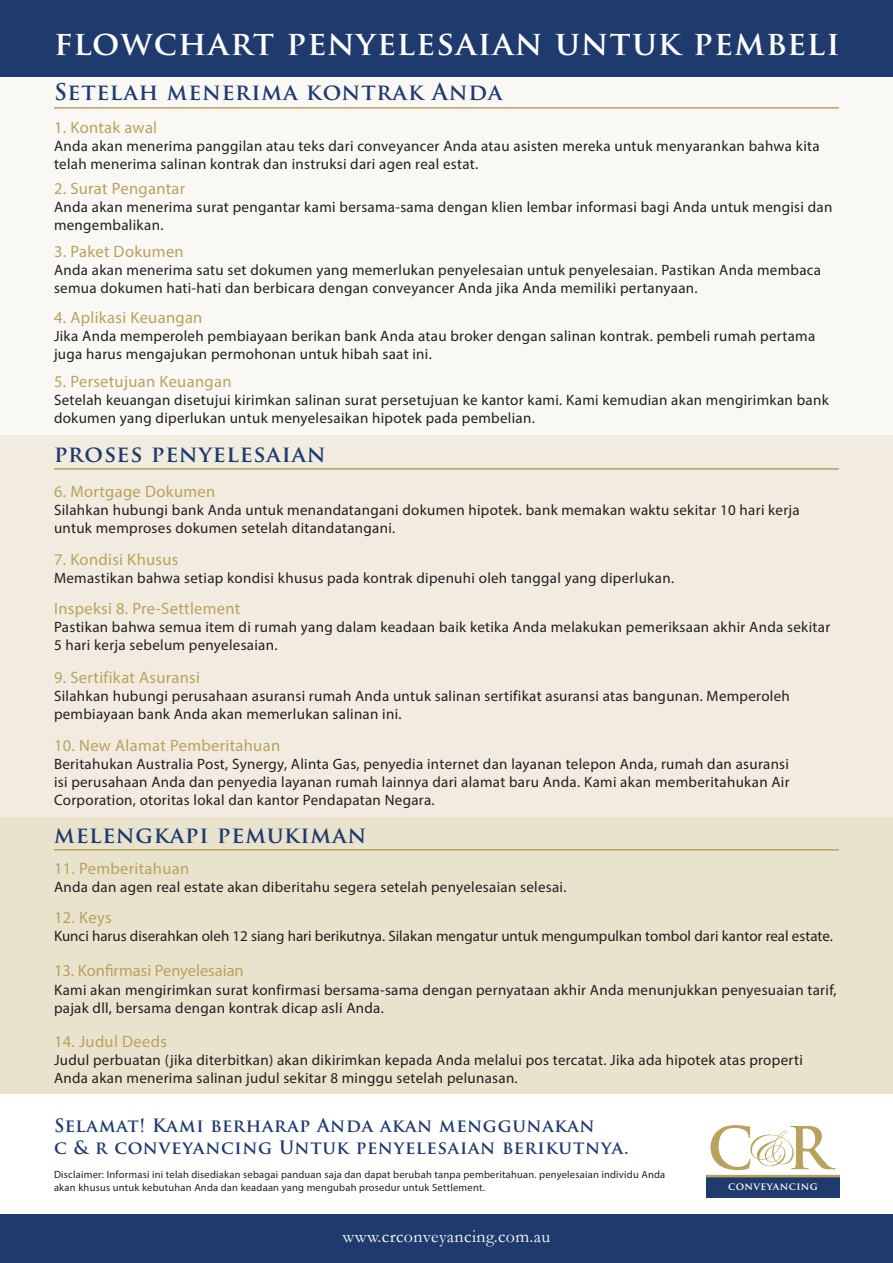
<style>
.page{position:relative;width:893px;height:1263px;background:#fff}
.page>*{position:absolute;margin:0;border:0;box-sizing:border-box;transform-origin:0 0}
.t1{font:700 33px "Trajan Pro";letter-spacing:.04em;color:#fff}
.t2{font:700 22.5px "Trajan Pro";letter-spacing:.04em;color:#1f3b6e}
.t3{font:700 18px/21.6px "Trajan Pro";letter-spacing:.04em;color:#1f3b6e}
.t4{font:18px "Garamond";letter-spacing:.02em;color:#fff}
.t5{font:16.5px "Myriad Pro";letter-spacing:.02em;color:#b9a25d}
.t6{font:16.5px "Myriad Pro";color:#b9a25d}
.t7{font:15px/18px "Myriad Pro";letter-spacing:.02em;color:#231f20}
.t8{font:15px "Myriad Pro";color:#231f20}
.t9{font:10.5px/12.6px "Myriad Pro";letter-spacing:.02em;color:#231f20}
.t10{font:700 10.2px "Trajan Pro";letter-spacing:.04em;color:#fff}
</style>
<div class="page">
<div style="left:0;top:431px;width:893px;height:390px;background:#f1ecdf"></div>
<div style="left:0;top:74px;width:893px;height:361px;background:#f9f8f4"></div>
<div style="left:0;top:817px;width:893px;height:277px;background:#e9e3cd"></div>
<hr style="left:54px;top:107px;width:785px;height:2px;background:#b9a25d">
<hr style="left:54px;top:468px;width:785px;height:2px;background:#b9a25d">
<hr style="left:54px;top:849px;width:785px;height:1px;background:#b9a25d">
<div style="left:0;top:0;width:893px;height:77px;background:#1f3b6e"></div>
<div style="left:706px;top:1175px;width:134px;height:23px;background:#1f3b6e"></div>
<svg style="left:710px;top:1125px;width:125px;height:45px"></svg>
<hr style="left:706px;top:1175px;width:134px;height:2px;background:#b9a25d">
<div style="left:0;top:1215px;width:893px;height:48px;background:#1f3b6e"></div>
<h1 class="t1" style="left:54px;top:22px;width:787px">flowchart penyelesaian untuk pembeli</h1>
<h2 class="t2" style="left:54px;top:78px;width:450px">Setelah menerima kontrak Anda</h2>
<p class="t5" style="left:54px;top:117px;width:105px">1. Kontak awal</p>
<p class="t7" style="left:54px;top:137px;width:767px">Anda akan menerima panggilan atau teks dari conveyancer Anda atau asisten mereka untuk menyarankan bahwa kita telah menerima salinan kontrak dan instruksi dari agen real estat.</p>
<p class="t5" style="left:54px;top:178px;width:133px">2. Surat Pengantar</p>
<p class="t7" style="left:54px;top:197px;width:780px">Anda akan menerima surat pengantar kami bersama-sama dengan klien lembar informasi bagi Anda untuk mengisi dan mengembalikan.</p>
<p class="t5" style="left:54px;top:242px;width:131px">3. Paket Dokumen</p>
<p class="t7" style="left:54px;top:261px;width:769px">Anda akan menerima satu set dokumen yang memerlukan penyelesaian untuk penyelesaian. Pastikan Anda membaca semua dokumen hati-hati dan berbicara dengan conveyancer Anda jika Anda memiliki pertanyaan.</p>
<p class="t5" style="left:54px;top:307px;width:150px">4. Aplikasi Keuangan</p>
<p class="t7" style="left:54px;top:326px;width:763px">Jika Anda memperoleh pembiayaan berikan bank Anda atau broker dengan salinan kontrak. pembeli rumah pertama juga harus mengajukan permohonan untuk hibah saat ini.</p>
<p class="t5" style="left:54px;top:371px;width:179px">5. Persetujuan Keuangan</p>
<p class="t7" style="left:54px;top:390px;width:776px">Setelah keuangan disetujui kirimkan salinan surat persetujuan ke kantor kami. Kami kemudian akan mengirimkan bank dokumen yang diperlukan untuk menyelesaikan hipotek pada pembelian.</p>
<h2 class="t2" style="left:54px;top:439px;width:273px">proses penyelesaian</h2>
<p class="t5" style="left:54px;top:481px;width:163px">6. Mortgage Dokumen</p>
<p class="t7" style="left:54px;top:501px;width:747px">Silahkan hubungi bank Anda untuk menandatangani dokumen hipotek. bank memakan waktu sekitar 10 hari kerja untuk memproses dokumen setelah ditandatangani.</p>
<p class="t5" style="left:54px;top:549px;width:126px">7. Kondisi Khusus</p>
<p class="t7" style="left:54px;top:568px;width:622px">Memastikan bahwa setiap kondisi khusus pada kontrak dipenuhi oleh tanggal yang diperlukan.</p>
<p class="t5" style="left:54px;top:598px;width:188px">Inspeksi 8. Pre-Settlement</p>
<p class="t7" style="left:54px;top:618px;width:778px">Pastikan bahwa semua item di rumah yang dalam keadaan baik ketika Anda melakukan pemeriksaan akhir Anda sekitar<br>5 hari kerja sebelum penyelesaian.</p>
<p class="t5" style="left:54px;top:668px;width:147px">9. Sertifikat Asuransi</p>
<p class="t7" style="left:54px;top:687px;width:737px">Silahkan hubungi perusahaan asuransi rumah Anda untuk salinan sertifikat asuransi atas bangunan. Memperoleh pembiayaan bank Anda akan memerlukan salinan ini.</p>
<p class="t5" style="left:54px;top:735px;width:228px">10. New Alamat Pemberitahuan</p>
<p class="t7" style="left:54px;top:754px;width:737px;text-align:justify">Beritahukan Australia Post, Synergy, Alinta Gas, penyedia internet dan layanan telepon Anda, rumah dan asuransi isi perusahaan Anda dan penyedia layanan rumah lainnya dari alamat baru Anda. Kami akan memberitahukan Air Corporation, otoritas lokal dan kantor Pendapatan Negara.</p>
<h2 class="t2" style="left:54px;top:821px;width:314px">melengkapi pemukiman</h2>
<p class="t5" style="left:54px;top:858px;width:137px">11. Pemberitahuan</p>
<p class="t7" style="left:54px;top:877px;width:514px">Anda dan agen real estate akan diberitahu segera setelah penyelesaian selesai.</p>
<p class="t5" style="left:54px;top:907px;width:59px">12. Keys</p>
<p class="t8" style="left:54px;top:927px;width:780px">Kunci harus diserahkan oleh 12 siang hari berikutnya. Silakan mengatur untuk mengumpulkan tombol dari kantor real estate.</p>
<p class="t6" style="left:54px;top:960px;width:191px">13. Konfirmasi Penyelesaian</p>
<p class="t7" style="left:54px;top:981px;width:784px">Kami akan mengirimkan surat konfirmasi bersama-sama dengan pernyataan akhir Anda menunjukkan penyesuaian tarif, pajak dll, bersama dengan kontrak dicap asli Anda.</p>
<p class="t5" style="left:54px;top:1031px;width:114px">14. Judul Deeds</p>
<p class="t7" style="left:54px;top:1050px;width:750px">Judul perbuatan (jika diterbitkan) akan dikirimkan kepada Anda melalui pos tercatat. Jika ada hipotek atas properti<br>Anda akan menerima salinan judul sekitar 8 minggu setelah pelunasan.</p>
<p class="t3" style="left:54px;top:1115px;width:576px">Selamat! Kami berharap Anda akan menggunakan<br>c &amp; r conveyancing Untuk penyelesaian berikutnya.</p>
<p class="t9" style="left:54px;top:1168px;width:613px">Disclaimer: Informasi ini telah disediakan sebagai panduan saja dan dapat berubah tanpa pemberitahuan. penyelesaian individu Anda akan khusus untuk kebutuhan Anda dan keadaan yang mengubah prosedur untuk Settlement.</p>
<p class="t4" style="left:343px;top:1224px;width:209px">www.crconveyancing.com.au</p>
<p class="t10" style="left:728px;top:1180px;width:91px">conveyancing</p>
</div>
